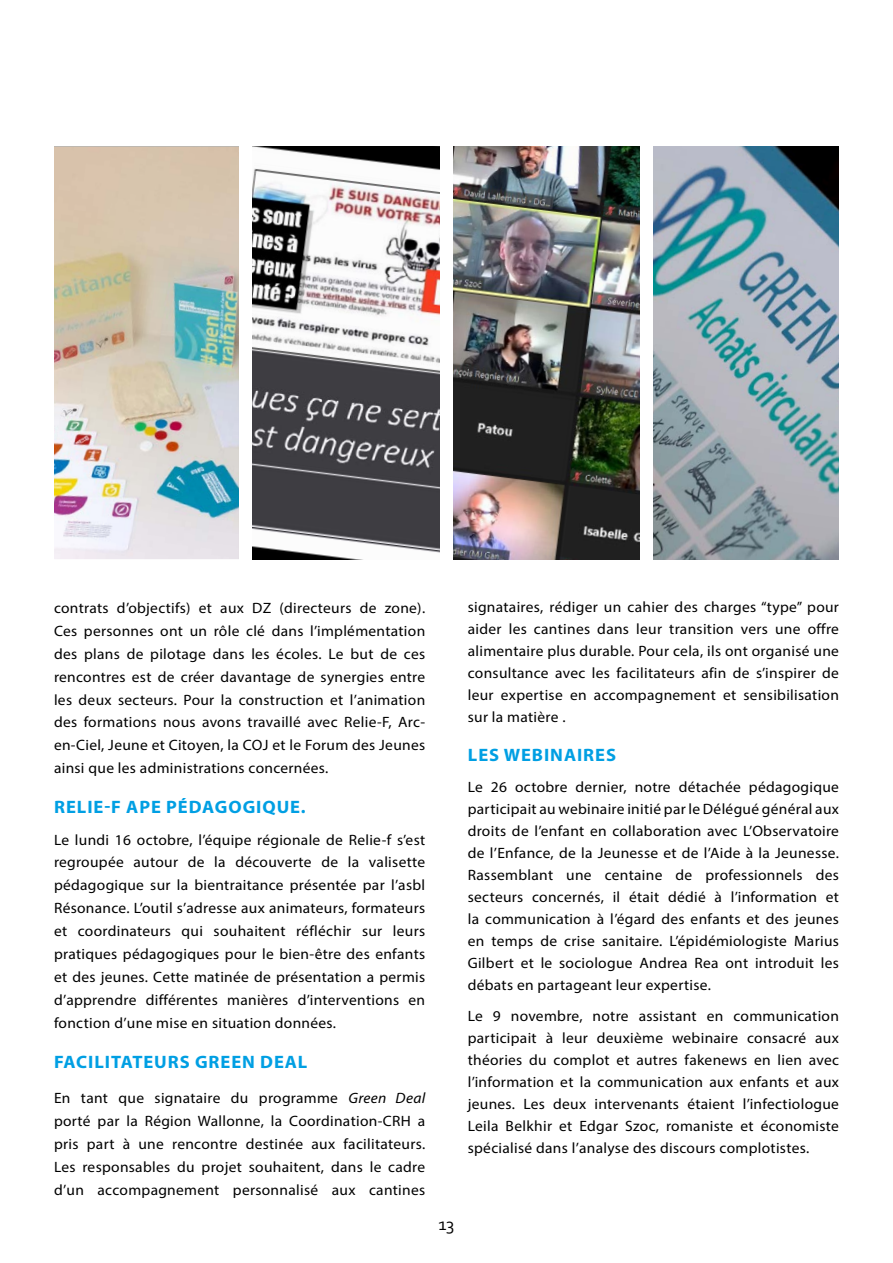
<style>
.page{position:relative;width:893px;height:1263px;background:#fff}
.page>*{position:absolute;margin:0;border:0;box-sizing:border-box;transform-origin:0 0}
.t1{font:700 18px "Myriad Pro";letter-spacing:.05em;color:#009fe3}
.t2{font:18px "Corbel";color:#000}
.t3{font:15px/22px "Myriad Pro";letter-spacing:.02em;color:#000;text-align:justify}
.s1{font-style:italic}
</style>
<div class="page">
<img style="left:54px;top:147px;width:185px;height:412px">
<img style="left:253px;top:147px;width:187px;height:412px">
<img style="left:454px;top:147px;width:185px;height:412px">
<img style="left:653px;top:147px;width:186px;height:412px">
<p class="t3" style="left:54px;top:596px;width:373px;line-height:23px">contrats d’objectifs) et aux DZ (directeurs de zone).<br>Ces personnes ont un rôle clé dans l’implémentation des plans de pilotage dans les écoles. Le but de ces rencontres est de créer davantage de synergies entre les deux secteurs. Pour la construction et l’animation des formations nous avons travaillé avec Relie-F, Arc&shy;en-Ciel, Jeune et Citoyen, la COJ et le Forum des Jeunes ainsi que les administrations concernées.</p>
<p class="t1" style="left:54px;top:795px;width:253px">RELIE-F APE PÉDAGOGIQUE.</p>
<p class="t3" style="left:54px;top:828px;width:373px;line-height:23px">Le lundi 16 octobre, l’équipe régionale de Relie-f s’est regroupée autour de la découverte de la valisette pédagogique sur la bientraitance présentée par l’asbl Résonance. L’outil s’adresse aux animateurs, formateurs et coordinateurs qui souhaitent réfléchir sur leurs pratiques pédagogiques pour le bien-être des enfants et des jeunes. Cette matinée de présentation a permis d’apprendre différentes manières d’interventions en fonction d’une mise en situation données.</p>
<p class="t1" style="left:54px;top:1050px;width:255px">FACILITATEURS GREEN DEAL</p>
<p class="t3" style="left:54px;top:1086px;width:373px;line-height:23px">En tant que signataire du programme <span class="s1">Green Deal </span>porté par la Région Wallonne, la Coordination-CRH a pris part à une rencontre destinée aux facilitateurs.<br>Les responsables du projet souhaitent, dans le cadre d’un accompagnement personnalisé aux cantines</p>
<p class="t3" style="left:468px;top:596px;width:373px">signataires, rédiger un cahier des charges “type” pour aider les cantines dans leur transition vers une offre alimentaire plus durable. Pour cela, ils ont organisé une consultance avec les facilitateurs afin de s’inspirer de leur expertise en accompagnement et sensibilisation sur la matière .</p>
<p class="t1" style="left:468px;top:743px;width:150px">LES WEBINAIRES</p>
<p class="t3" style="left:468px;top:775px;width:373px">Le 26 octobre dernier, notre détachée pédagogique participait au webinaire initié par le Délégué général aux droits de l’enfant en collaboration avec L’Observatoire de l’Enfance, de la Jeunesse et de l’Aide à la Jeunesse.<br>Rassemblant une centaine de professionnels des secteurs concernés, il était dédié à l’information et la communication à l’égard des enfants et des jeunes en temps de crise sanitaire. L’épidémiologiste Marius Gilbert et le sociologue Andrea Rea ont introduit les débats en partageant leur expertise.</p>
<p class="t3" style="left:468px;top:1004px;width:373px">Le 9 novembre, notre assistant en communication participait à leur deuxième webinaire consacré aux théories du complot et autres fakenews en lien avec l’information et la communication aux enfants et aux jeunes. Les deux intervenants étaient l’infectiologue Leila Belkhir et Edgar Szoc, romaniste et économiste spécialisé dans l’analyse des discours complotistes.</p>
<p class="t2" style="left:439px;top:1213px;width:17px">13</p>
</div>
